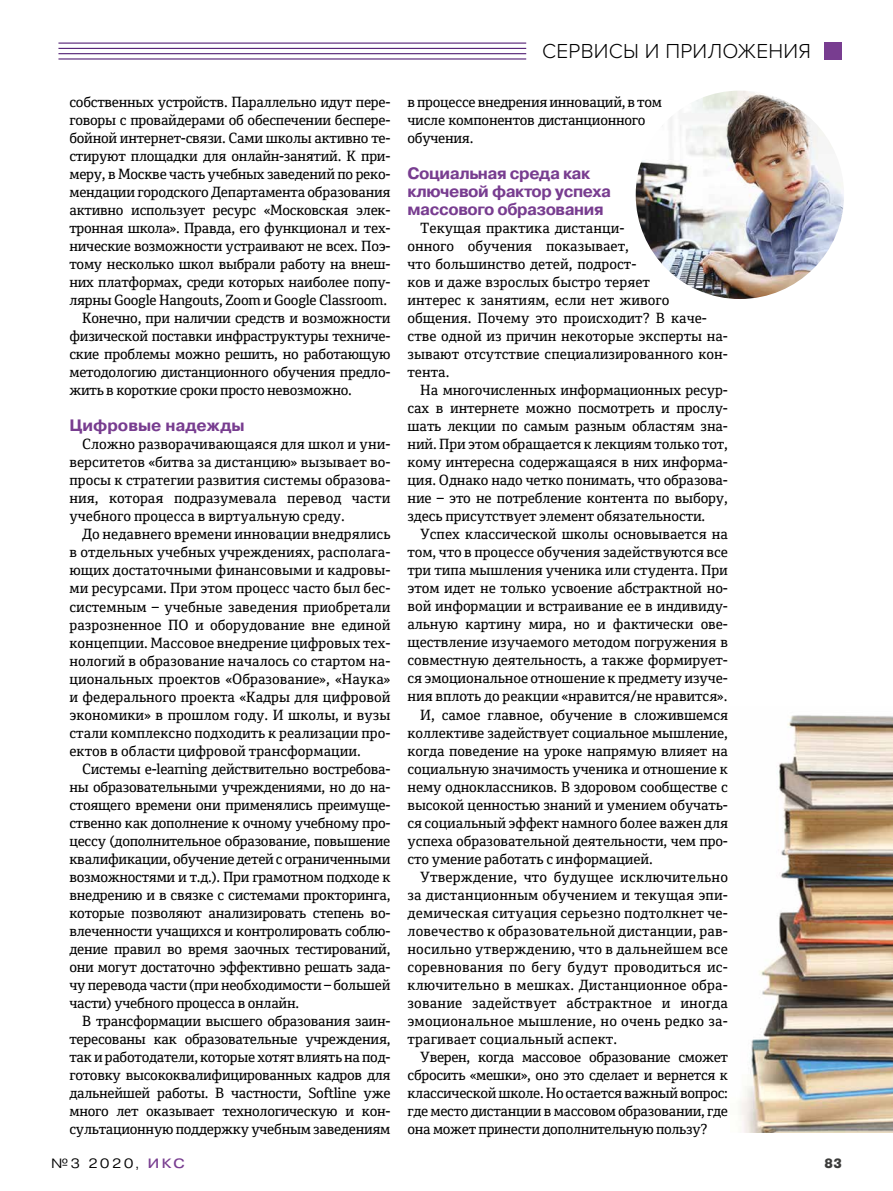
<style>
.page{position:relative;width:893px;height:1191px;background:#fff}
.page>*{position:absolute;margin:0;border:0;box-sizing:border-box;transform-origin:0 0}
.t1{font:300 21px "Proxima Nova";letter-spacing:.01em;color:#000}
.t2{font:700 16.5px/18px "Pragmatica";letter-spacing:-.025em;color:#783d90}
.t3{font:700 16.5px "Pragmatica";color:#783d90}
.t4{font:14.25px/18px "Cordale";letter-spacing:-.01em;color:#000;text-align:justify}
.t5{font:14.25px "Cordale";letter-spacing:.01em;color:#000}
.t6{font:300 13.5px "Pragmatica Ext";color:#000}
.t7{font:900 13.5px "Pragmatica Cond";color:#3c3c3b}
.s1{font-weight:400;color:#783d90}
</style>
<div class="page">
<div style="left:825px;top:43px;width:17px;height:17px;background:#783d90"></div>
<hr style="left:58px;top:43px;width:468px;height:1px;background:#532075">
<hr style="left:58px;top:48px;width:468px;height:1px;background:#532075">
<hr style="left:58px;top:58px;width:468px;height:2px;background:#532075">
<hr style="left:58px;top:53px;width:468px;height:1px;background:#532075">
<img style="left:739px;top:715px;width:154px;height:417px">
<img style="left:636px;top:91px;width:208px;height:208px;border-radius:104px">
<p class="t4" style="left:69px;top:93px;width:323px">собственных устройств. Параллельно идут пере-</p>
<p class="t4" style="left:69px;top:111px;width:323px">говоры с провайдерами об обеспечении беспере-</p>
<p class="t4" style="left:69px;top:129px;width:323px">бойной интернет-связи. Сами школы активно те-</p>
<p class="t4" style="left:69px;top:147px;width:323px">стируют площадки для онлайн-занятий. К при-</p>
<p class="t4" style="left:69px;top:165px;width:323px">меру, в Москве часть учебных заведений по реко-</p>
<p class="t4" style="left:69px;top:183px;width:323px">мендации городского Департамента образования</p>
<p class="t4" style="left:69px;top:201px;width:323px">активно использует ресурс «Московская элек-</p>
<p class="t4" style="left:69px;top:219px;width:323px">тронная школа». Правда, его функционал и тех-</p>
<p class="t4" style="left:69px;top:237px;width:323px">нические возможности устраивают не всех. Поэ-</p>
<p class="t4" style="left:69px;top:255px;width:323px">тому несколько школ выбрали работу на внеш-</p>
<p class="t4" style="left:69px;top:273px;width:323px">них платформах, среди которых наиболее попу-</p>
<p class="t4" style="left:69px;top:291px;width:319px">лярны Google Hangouts, Zoom и Google Classroom.</p>
<p class="t4" style="left:82px;top:309px;width:310px">Конечно, при наличии средств и возможности</p>
<p class="t4" style="left:69px;top:327px;width:323px">физической поставки инфраструктуры техниче-</p>
<p class="t4" style="left:69px;top:345px;width:323px">ские проблемы можно решить, но работающую</p>
<p class="t4" style="left:69px;top:363px;width:323px">методологию дистанционного обучения предло-</p>
<p class="t4" style="left:69px;top:381px;width:284px">жить в короткие сроки просто невозможно.</p>
<p class="t3" style="left:69px;top:415px;width:177px">Цифровые надежды</p>
<p class="t4" style="left:69px;top:435px;width:323px;text-indent:13px">Сложно разворачивающаяся для школ и уни&shy;верситетов «битва за дистанцию» вызывает во&shy;просы к стратегии развития системы образова&shy;ния, которая подразумевала перевод части учебного процесса в виртуальную среду.</p>
<p class="t4" style="left:69px;top:525px;width:323px;text-indent:13px">До недавнего времени инновации внедрялись в отдельных учебных учреждениях, располага&shy;ющих достаточными финансовыми и кадровы&shy;ми ресурсами. При этом процесс часто был бес&shy;системным – учебные заведения приобретали разрозненное ПО и оборудование вне единой концепции. Массовое внедрение цифровых тех&shy;нологий в образование началось со стартом на&shy;циональных проектов «Образование», «Наука» и федерального проекта «Кадры для цифровой экономики» в прошлом году. И школы, и вузы стали комплексно подходить к реализации про&shy;ектов в области цифровой трансформации.</p>
<p class="t4" style="left:69px;top:759px;width:323px;text-indent:13px">Системы e-learning действительно востребова&shy;ны образовательными учреждениями, но до на&shy;стоящего времени они применялись преимуще&shy;ственно как дополнение к очному учебному про&shy;цессу (дополнительное образование, повышение квалификации, обучение детей с ограниченными возможностями и т.д.). При грамотном подходе к внедрению и в связке с системами прокторинга, которые позволяют анализировать степень во&shy;влеченности учащихся и контролировать соблю&shy;дение правил во время заочных тестирований, они могут достаточно эффективно решать зада&shy;чу перевода части (при необходимости – большей части) учебного процесса в онлайн.</p>
<p class="t4" style="left:69px;top:1011px;width:323px;text-indent:13px">В трансформации высшего образования заин&shy;тересованы как образовательные учреждения, так и работодатели, которые хотят влиять на под&shy;готовку высококвалифицированных кадров для дальнейшей работы. В частности, Softline уже много лет оказывает технологическую и кон&shy;сультационную поддержку учебным заведениям</p>
<p class="t6" style="left:51px;top:1154px;width:135px">№3 2020, <span class="s1">ИКС</span></p>
<h1 class="t1" style="left:542px;top:35px;width:270px">СЕРВИСЫ И ПРИЛОЖЕНИЯ</h1>
<p class="t4" style="left:407px;top:93px;width:256px;text-align:left">в процессе внедрения инноваций, в том числе компонентов дистанционного обучения.</p>
<p class="t2" style="left:407px;top:165px;width:205px">Социальная среда как ключевой фактор успеха массового образования</p>
<p class="t4" style="left:407px;top:219px;width:322px;text-align:left;text-indent:13px">Текущая практика дистанци-<br>онного обучения показывает,<br>что большинство детей, подрост-<br>ков и даже взрослых быстро теряет<br>интерес к занятиям, если нет живого общения. Почему это происходит? В каче&shy;стве одной из причин некоторые эксперты на&shy;зывают отсутствие специализированного кон&shy;тента.</p>
<p class="t4" style="left:407px;top:381px;width:322px;text-indent:13px">На многочисленных информационных ресур&shy;сах в интернете можно посмотреть и прослу&shy;шать лекции по самым разным областям зна&shy;ний. При этом обращается к лекциям только тот, кому интересна содержащаяся в них информа&shy;ция. Однако надо четко понимать, что образова&shy;ние – это не потребление контента по выбору, здесь присутствует элемент обязательности.</p>
<p class="t4" style="left:420px;top:525px;width:309px">Успех классической школы основывается на</p>
<p class="t4" style="left:407px;top:543px;width:322px">том, что в процессе обучения задействуются все</p>
<p class="t4" style="left:407px;top:561px;width:322px">три типа мышления ученика или студента. При</p>
<p class="t4" style="left:407px;top:579px;width:322px">этом идет не только усвоение абстрактной но-</p>
<p class="t4" style="left:407px;top:597px;width:322px">вой информации и встраивание ее в индивиду-</p>
<p class="t4" style="left:407px;top:615px;width:322px">альную картину мира, но и фактически ове-</p>
<p class="t4" style="left:407px;top:633px;width:322px">ществление изучаемого методом погружения в</p>
<p class="t4" style="left:407px;top:651px;width:322px">совместную деятельность, а также формирует-</p>
<p class="t4" style="left:407px;top:669px;width:322px">ся эмоциональное отношение к предмету изуче-</p>
<p class="t4" style="left:407px;top:687px;width:321px">ния вплоть до реакции «нравится/не нравится».</p>
<p class="t4" style="left:420px;top:705px;width:309px">И, самое главное, обучение в сложившемся</p>
<p class="t4" style="left:407px;top:723px;width:322px">коллективе задействует социальное мышление,</p>
<p class="t4" style="left:407px;top:741px;width:322px">когда поведение на уроке напрямую влияет на</p>
<p class="t4" style="left:407px;top:759px;width:322px">социальную значимость ученика и отношение к</p>
<p class="t4" style="left:407px;top:777px;width:322px">нему одноклассников. В здоровом сообществе с</p>
<p class="t4" style="left:407px;top:795px;width:322px">высокой ценностью знаний и умением обучать-</p>
<p class="t4" style="left:407px;top:813px;width:322px">ся социальный эффект намного более важен для</p>
<p class="t4" style="left:407px;top:831px;width:322px">успеха образовательной деятельности, чем про-</p>
<p class="t4" style="left:407px;top:849px;width:247px">сто умение работать с информацией.</p>
<p class="t5" style="left:420px;top:868px;width:309px">Утверждение, что будущее исключительно</p>
<p class="t5" style="left:407px;top:886px;width:322px">за дистанционным обучением и текущая эпи-</p>
<p class="t5" style="left:407px;top:904px;width:322px">демическая ситуация серьезно подтолкнет че-</p>
<p class="t5" style="left:407px;top:922px;width:322px">ловечество к образовательной дистанции, рав-</p>
<p class="t5" style="left:407px;top:940px;width:322px">носильно утверждению, что в дальнейшем все</p>
<p class="t5" style="left:407px;top:958px;width:322px">соревнования по бегу будут проводиться ис-</p>
<p class="t5" style="left:407px;top:976px;width:322px">ключительно в мешках. Дистанционное обра-</p>
<p class="t5" style="left:407px;top:994px;width:322px">зование задействует абстрактное и иногда</p>
<p class="t5" style="left:407px;top:1012px;width:322px">эмоциональное мышление, но очень редко за-</p>
<p class="t5" style="left:407px;top:1030px;width:211px">трагивает социальный аспект.</p>
<p class="t4" style="left:420px;top:1047px;width:309px">Уверен, когда массовое образование сможет</p>
<p class="t4" style="left:407px;top:1065px;width:322px">сбросить «мешки», оно это сделает и вернется к</p>
<p class="t4" style="left:407px;top:1083px;width:322px">классической школе. Но остается важный вопрос:</p>
<p class="t4" style="left:407px;top:1101px;width:322px">где место дистанции в массовом образовании, где</p>
<p class="t4" style="left:407px;top:1119px;width:302px">она может принести дополнительную пользу?</p>
<p class="t7" style="left:825px;top:1154px;width:19px">83</p>
</div>
